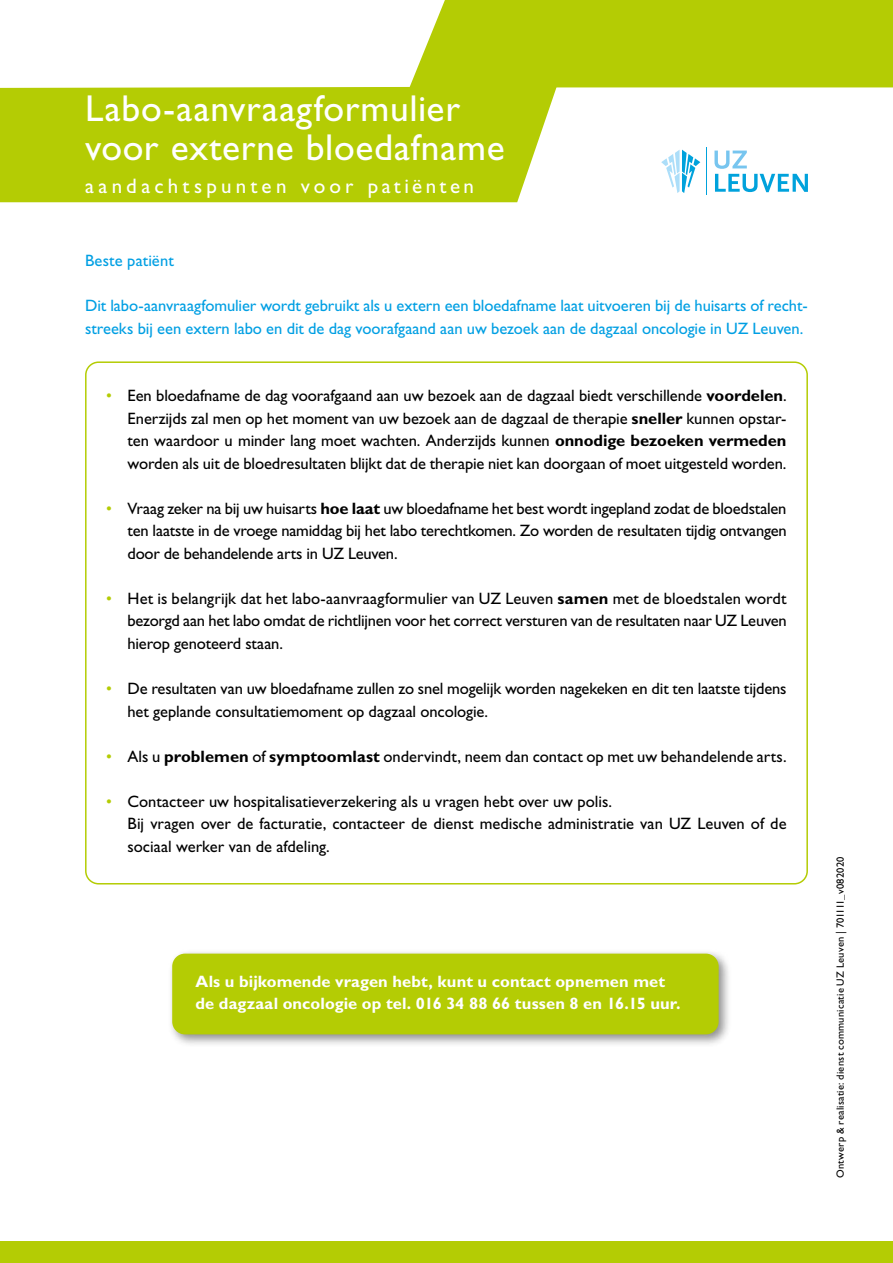
<style>
.page{position:relative;width:893px;height:1263px;background:#fff}
.page>*{position:absolute;margin:0;border:0;box-sizing:border-box;transform-origin:0 0}
.t1{font:37.5px/39px "Gill Sans Std";letter-spacing:.02em;color:#fff}
.t2{font:21px "Gill Sans Std";letter-spacing:.2em;color:#fff}
.t3{font:16.5px/22.5px "Gill Sans Std";letter-spacing:-.005em;color:#000;text-align:justify}
.t4{font:16.5px/22.5px "Gill Sans Std";letter-spacing:-.005em;color:#009fe3}
.t5{font:700 16.5px/22.5px "Gill Sans Std";letter-spacing:.005em;color:#fff}
.t6{font:10.5px "Gill Sans Std";letter-spacing:.02em;color:#000}
.s1{color:#b4cc04}
.s2{font-weight:700}
</style>
<div class="page">
<hr style="left:706px;top:148px;width:1px;height:47px;background:#00a2dc">
<svg style="left:714px;top:151px;width:94px;height:41px"></svg>
<svg style="left:661px;top:150px;width:39px;height:43px"></svg>
<div style="left:168px;top:949px;width:564px;height:99px;background:#000;opacity:.45"></div>
<div style="left:172px;top:954px;width:547px;height:80px;background:#b4cc04;border-radius:13px"></div>
<div style="left:0;top:87px;width:557px;height:115px;background:#b4cc04"></div>
<div style="left:409px;top:0;width:484px;height:87px;background:#b4cc04"></div>
<div style="left:0;top:1242px;width:893px;height:21px;background:#b4cc04"></div>
<h1 class="t1" style="left:85px;top:89px;width:421px">Labo-aanvraagformulier voor externe bloedafname</h1>
<p class="t2" style="left:85px;top:174px;width:390px">aandachtspunten voor patiënten</p>
<p class="t4" style="left:85px;top:250px;width:90px">Beste patiënt</p>
<p class="t4" style="left:85px;top:295px;width:724px">Dit labo-aanvraagfomulier wordt gebruikt als u extern een bloedafname laat uitvoeren bij de huisarts of recht&shy;streeks bij een extern labo en dit de dag voorafgaand aan uw bezoek aan de dagzaal oncologie in UZ Leuven.</p>
<p class="t3" style="left:128px;top:385px;width:661px;text-indent:-21px"><span class="s1">•</span> Een bloedafname de dag voorafgaand aan uw bezoek aan de dagzaal biedt verschillende <span class="s2">voordelen</span>.<br>Enerzijds zal men op het moment van uw bezoek aan de dagzaal de therapie <span class="s2">sneller</span> kunnen opstar&shy;ten waardoor u minder lang moet wachten. Anderzijds kunnen <span class="s2">onnodige bezoeken vermeden </span>worden als uit de bloedresultaten blijkt dat de therapie niet kan doorgaan of moet uitgesteld worden.</p>
<p class="t3" style="left:128px;top:497px;width:661px;text-indent:-21px"><span class="s1">•</span> Vraag zeker na bij uw huisarts <span class="s2">hoe laat</span> uw bloedafname het best wordt ingepland zodat de bloedstalen ten laatste in de vroege namiddag bij het labo terechtkomen. Zo worden de resultaten tijdig ontvangen door de behandelende arts in UZ Leuven.</p>
<p class="t3" style="left:128px;top:587px;width:661px;text-indent:-21px"><span class="s1">•</span> Het is belangrijk dat het labo-aanvraagformulier van UZ Leuven <span class="s2">samen</span> met de bloedstalen wordt bezorgd aan het labo omdat de richtlijnen voor het correct versturen van de resultaten naar UZ Leuven hierop genoteerd staan.</p>
<p class="t3" style="left:128px;top:677px;width:661px;text-indent:-21px"><span class="s1">•</span> De resultaten van uw bloedafname zullen zo snel mogelijk worden nagekeken en dit ten laatste tijdens het geplande consultatiemoment op dagzaal oncologie.</p>
<p class="t3" style="left:106px;top:745px;width:682px"><span class="s1">•</span> Als u <span class="s2">problemen</span> of <span class="s2">symptoomlast</span> ondervindt, neem dan contact op met uw behandelende arts.</p>
<p class="t3" style="left:128px;top:790px;width:660px;text-align:left;text-indent:-21px"><span class="s1">•</span> Contacteer uw hospitalisatieverzekering als u vragen hebt over uw polis.<br>Bij vragen over de facturatie, contacteer de dienst medische administratie van UZ Leuven of de sociaal werker van de afdeling.</p>
<p class="t5" style="left:196px;top:970px;width:487px">Als u bijkomende vragen hebt, kunt u contact opnemen met de dagzaal oncologie op tel. 016 34 88 66 tussen 8 en 16.15 uur.</p>
<p class="t6" style="left:834px;top:1178px;width:323px;rotate:-90deg">Ontwerp &amp; realisatie: dienst communicatie UZ Leuven | 701111_v082020</p>
</div>
